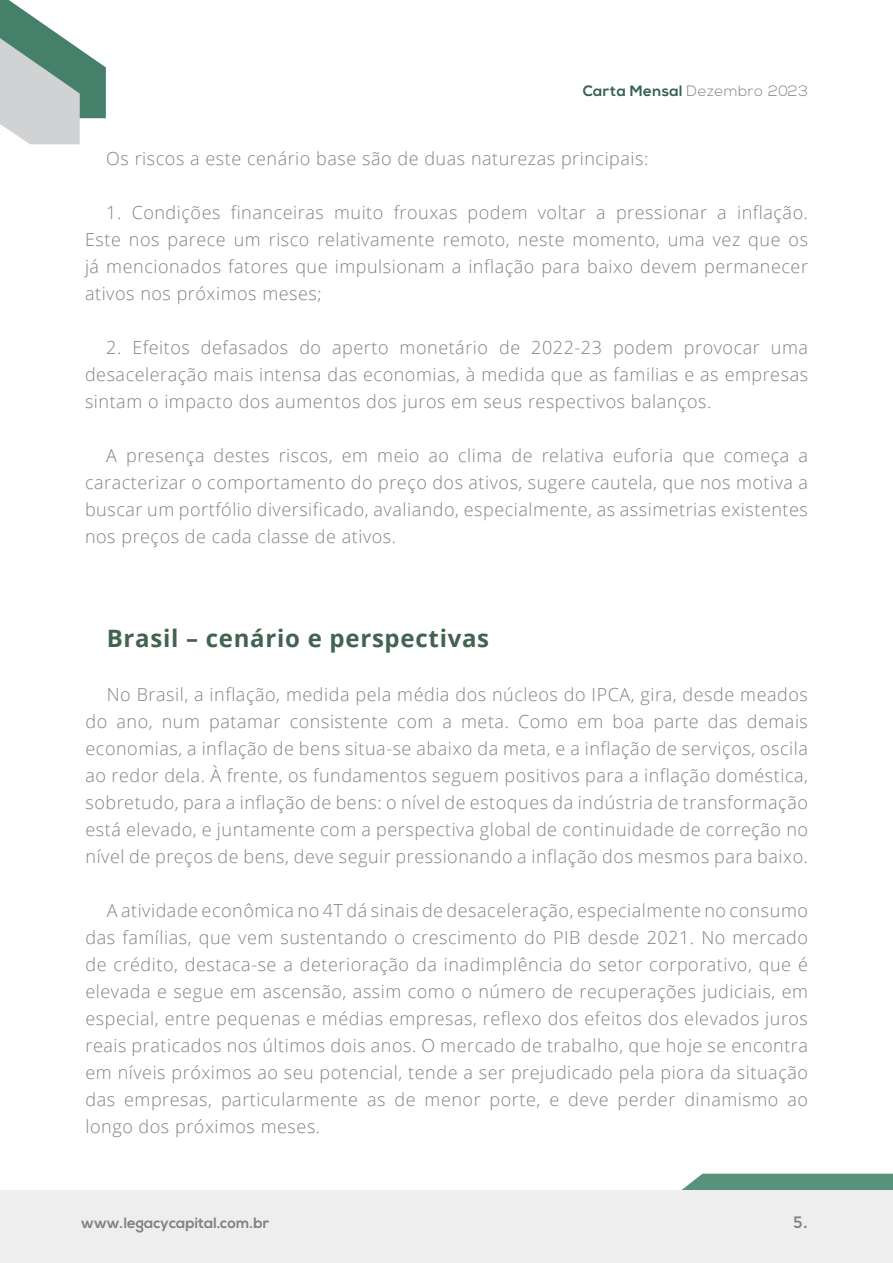
<style>
.page{position:relative;width:893px;height:1263px;background:#fff}
.page>*{position:absolute;margin:0;border:0;box-sizing:border-box;transform-origin:0 0}
.t1{font:700 24px "Open Sans";letter-spacing:.03em;color:#446250}
.t2{font:300 18px/27px "Open Sans";letter-spacing:.03em;color:#808285;text-align:justify}
.t3{font:16.5px "Montserrat";color:#808285}
.t4{font:700 15px "Nexa";color:#808285}
.t5{font:300 15px "Nexa";letter-spacing:.03em;color:#808285}
.s1{font-weight:700;color:#346251}
</style>
<div class="page">
<svg style="left:653px;top:1174px;width:240px;height:17px"></svg>
<div style="left:0;top:1191px;width:893px;height:72px;background:#eeeeef"></div>
<svg style="left:0;top:0;width:106px;height:144px"></svg>
<p class="t5" style="left:583px;top:83px;width:227px"><span class="s1">Carta Mensal</span> Dezembro 2023</p>
<p class="t2" style="left:106px;top:144px;width:544px">Os riscos a este cenário base são de duas naturezas principais:</p>
<p class="t2" style="left:85px;top:198px;width:724px;text-indent:21px">1. Condições financeiras muito frouxas podem voltar a pressionar a inflação.<br>Este nos parece um risco relativamente remoto, neste momento, uma vez que os já mencionados fatores que impulsionam a inflação para baixo devem permanecer ativos nos próximos meses;</p>
<p class="t2" style="left:85px;top:333px;width:725px;text-indent:21px">2. Efeitos defasados do aperto monetário de 2022-23 podem provocar uma desaceleração mais intensa das economias, à medida que as familias e as empresas sintam o impacto dos aumentos dos juros em seus respectivos balanços.</p>
<p class="t2" style="left:85px;top:441px;width:724px;text-indent:21px">A presença destes riscos, em meio ao clima de relativa euforia que começa a caracterizar o comportamento do preço dos ativos, sugere cautela, que nos motiva a buscar um portfólio diversificado, avaliando, especialmente, as assimetrias existentes nos preços de cada classe de ativos.</p>
<p class="t1" style="left:107px;top:621px;width:384px">Brasil – cenário e perspectivas</p>
<p class="t2" style="left:86px;top:680px;width:724px;text-indent:21px">No Brasil, a inflação, medida pela média dos núcleos do IPCA, gira, desde meados do ano, num patamar consistente com a meta. Como em boa parte das demais economias, a inflação de bens situa-se abaixo da meta, e a inflação de serviços, oscila ao redor dela. À frente, os fundamentos seguem positivos para a inflação doméstica, sobretudo, para a inflação de bens: o nível de estoques da indústria de transformação está elevado, e juntamente com a perspectiva global de continuidade de correção no nível de preços de bens, deve seguir pressionando a inflação dos mesmos para baixo.</p>
<p class="t2" style="left:86px;top:896px;width:724px;text-indent:21px">A atividade econômica no 4T dá sinais de desaceleração, especialmente no consumo das famílias, que vem sustentando o crescimento do PIB desde 2021. No mercado de crédito, destaca-se a deterioração da inadimplência do setor corporativo, que é elevada e segue em ascensão, assim como o número de recuperações judiciais, em especial, entre pequenas e médias empresas, reflexo dos efeitos dos elevados juros reais praticados nos últimos dois anos. O mercado de trabalho, que hoje se encontra em níveis próximos ao seu potencial, tende a ser prejudicado pela piora da situação das empresas, particularmente as de menor porte, e deve perder dinamismo ao longo dos próximos meses.</p>
<p class="t4" style="left:81px;top:1214px;width:190px">www.legacycapital.com.br</p>
<p class="t3" style="left:793px;top:1213px;width:16px">5.</p>
</div>
